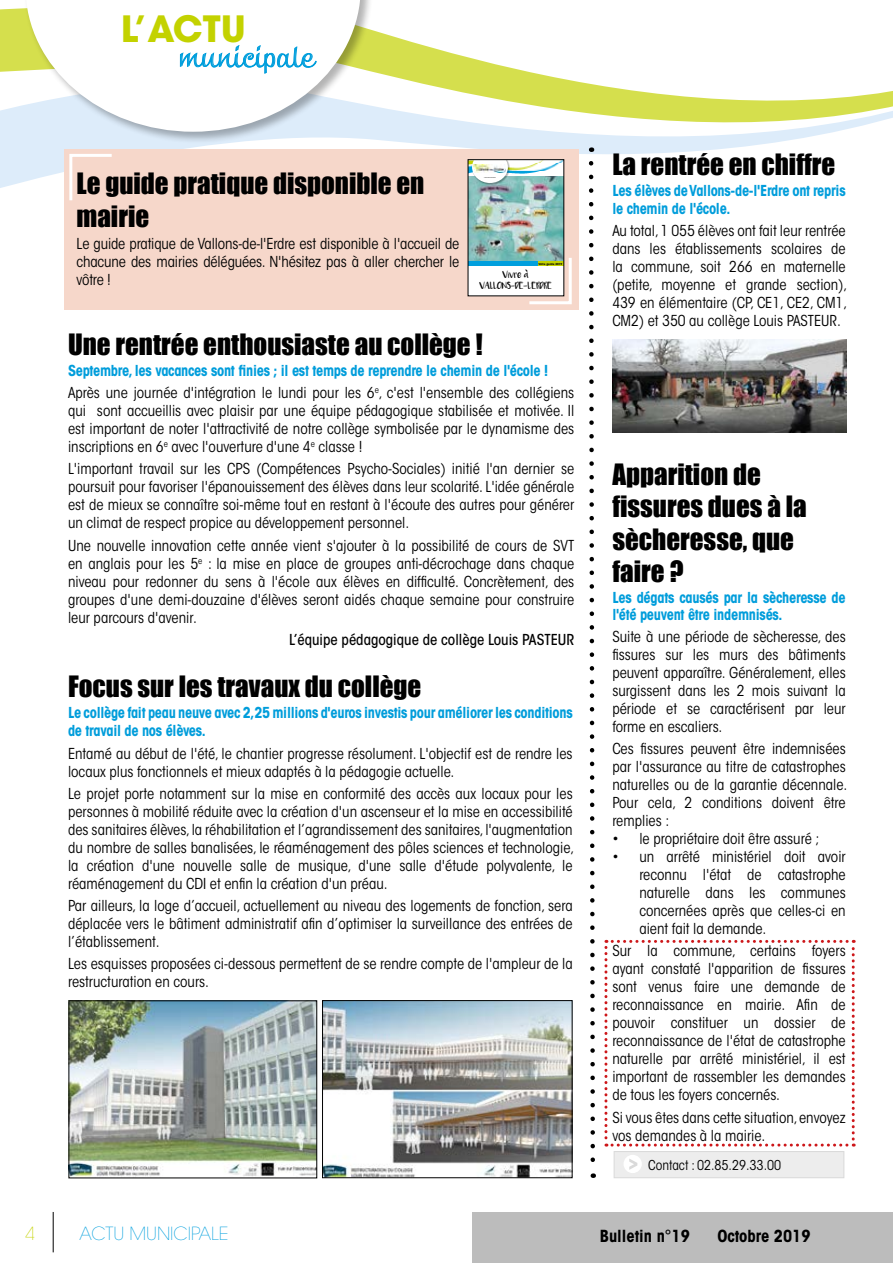
<style>
.page{position:relative;width:893px;height:1263px;background:#fff}
.page>*{position:absolute;margin:0;border:0;box-sizing:border-box;transform-origin:0 0}
.t1{font:700 36px "ITC Avant Garde Std";color:#c3d200}
.t2{font:27px/32.4px "Impact";color:#000}
.t3{font:27px "Clipper Script Personal Use";color:#009fdd;scale:1.25 1}
.t4{font:200 18px "ITC Avant Garde Std";color:#009fdd}
.t5{font:200 18px "ITC Avant Garde Std";color:#c3d200}
.t6{font:700 condensed 16.5px "ITC Avant Garde Std";color:#000}
.t7{font:condensed 15px/18px "ITC Avant Garde Std";color:#000;text-align:justify}
.t8{font:700 condensed 15px/18px "ITC Avant Garde Std";letter-spacing:-.02em;color:#009ddb;scale:.96 1}
.t9{font:500 condensed 15px "ITC Avant Garde Std";color:#000}
.t10{font:condensed 13.5px "ITC Avant Garde Std";color:#000}
.t11{font:5.55px/11.4px "Luna";color:#000;text-align:center}
.t12{font:700 2.7px "ITC Avant Garde Std";color:#000}
.s1{font-weight:700;color:#009ddb}
</style>
<div class="page">
<svg style="left:0;top:142px;width:777px;height:85px"></svg>
<svg style="left:0;top:8px;width:893px;height:134px"></svg>
<div style="left:24px;top:0;width:349px;height:144px;background:#000;opacity:.3"></div>
<svg style="left:26px;top:0;width:335px;height:132px"></svg>
<hr style="left:53px;top:1212px;width:1px;height:40px;background:#000">
<div style="left:472px;top:1212px;width:421px;height:51px;background:#bcbcbc"></div>
<svg style="left:587px;top:159px;width:10px;height:1019px"></svg>
<div style="left:64px;top:149px;width:514px;height:160px;background:#f6d7ca"></div>
<svg style="left:69px;top:154px;width:43px;height:47px"></svg>
<div style="left:468px;top:160px;width:96px;height:136px;background:#fff"></div>
<img style="left:470px;top:176px;width:92px;height:85px">
<div style="left:468px;top:261px;width:69px;height:5px;background:#009fdd"></div>
<svg style="left:525px;top:255px;width:47px;height:50px"></svg>
<img style="left:470px;top:162px;width:92px;height:12px">
<div style="left:472px;top:160px;width:37px;height:25px;background:#000;opacity:.3"></div>
<svg style="left:472px;top:162px;width:36px;height:21px"></svg>
<img style="left:474px;top:165px;width:31px;height:8px">
<img style="left:71px;top:1002px;width:244px;height:174px">
<div style="left:69px;top:1000px;width:248px;height:178px;border:1px solid #000"></div>
<img style="left:324px;top:1002px;width:246px;height:174px">
<div style="left:322px;top:1000px;width:250px;height:178px;border:1px solid #000"></div>
<div style="left:614px;top:1151px;width:230px;height:27px;background:#ededed"></div>
<div style="left:614px;top:1151px;width:230px;height:27px;border:1px solid #dadada"></div>
<div style="left:623px;top:1155px;width:19px;height:18px;background:#fff;border-radius:50%"></div>
<svg style="left:629px;top:1159px;width:8px;height:11px"></svg>
<svg style="left:604px;top:940px;width:251px;height:206px"></svg>
<img style="left:613px;top:340px;width:233px;height:93px">
<h1 class="t1" style="left:121px;top:5px;width:126px">L’ACTU</h1>
<h2 class="t3" style="left:180px;top:41px;width:110px">municipale</h2>
<h2 class="t2" style="left:77px;top:167px;width:349px">Le guide pratique disponible en mairie</h2>
<p class="t7" style="left:77px;top:235px;width:384px">Le guide pratique de Vallons-de-l'Erdre est disponible à l'accueil de chacune des mairies déléguées. N'hésitez pas à aller chercher le vôtre !</p>
<p class="t12" style="left:538px;top:262px;width:25px">Votre guide 2019</p>
<p class="t11" style="left:479px;top:270px;width:74px">Vivre a<br>VALLONS-DE-L’ERDRE</p>
<h2 class="t2" style="left:68px;top:328px;width:416px">Une rentrée enthousiaste au collège !</h2>
<p class="t7" style="left:68px;top:359px;width:508px;line-height:22.2px"><span class="s1">Septembre, les vacances sont finies ; il est temps de reprendre le chemin de l'école !<br></span>Après une journée d'intégration le lundi pour les 6<sup>e</sup>, c'est l'ensemble des collégiens</p>
<p class="t7" style="left:68px;top:402px;width:508px">qui sont accueillis avec plaisir par une équipe pédagogique stabilisée et motivée. Il est important de noter l'attractivité de notre collège symbolisée par le dynamisme des inscriptions en 6<sup>e</sup> avec l'ouverture d'une 4<sup>e</sup> classe !</p>
<p class="t7" style="left:68px;top:460px;width:508px">L'important travail sur les CPS (Compétences Psycho-Sociales) initié l'an dernier se poursuit pour favoriser l'épanouissement des élèves dans leur scolarité. L'idée générale est de mieux se connaître soi-même tout en restant à l'écoute des autres pour générer un climat de respect propice au développement personnel.</p>
<p class="t7" style="left:68px;top:536px;width:508px">Une nouvelle innovation cette année vient s'ajouter à la possibilité de cours de SVT en anglais pour les 5<sup>e</sup> : la mise en place de groupes anti-décrochage dans chaque niveau pour redonner du sens à l'école aux élèves en difficulté. Concrètement, des groupes d'une demi-douzaine d'élèves seront aidés chaque semaine pour construire leur parcours d'avenir.</p>
<p class="t9" style="left:289px;top:630px;width:287px">L’équipe pédagogique de collège Louis PASTEUR</p>
<h2 class="t2" style="left:68px;top:670px;width:355px">Focus sur les travaux du collège</h2>
<p class="t8" style="left:68px;top:704px;width:527px">Le collège fait peau neuve avec 2,25 millions d'euros investis pour améliorer les conditions de travail de nos élèves.</p>
<p class="t7" style="left:68px;top:744px;width:506px">Entamé au début de l'été, le chantier progresse résolument. L'objectif est de rendre les locaux plus fonctionnels et mieux adaptés à la pédagogie actuelle.</p>
<p class="t7" style="left:68px;top:784px;width:508px">Le projet porte notamment sur la mise en conformité des accès aux locaux pour les personnes à mobilité réduite avec la création d'un ascenseur et la mise en accessibilité des sanitaires élèves, la réhabilitation et l’agrandissement des sanitaires, l'augmentation du nombre de salles banalisées, le réaménagement des pôles sciences et technologie, la création d'une nouvelle salle de musique, d'une salle d'étude polyvalente, le réaménagement du CDI et enfin la création d'un préau.</p>
<p class="t7" style="left:68px;top:897px;width:506px">Par ailleurs, la loge d’accueil, actuellement au niveau des logements de fonction, sera déplacée vers le bâtiment administratif afin d’optimiser la surveillance des entrées de l’établissement.</p>
<p class="t7" style="left:68px;top:955px;width:506px">Les esquisses proposées ci-dessous permettent de se rendre compte de l'ampleur de la restructuration en cours.</p>
<p class="t5" style="left:26px;top:1223px;width:11px">4</p>
<p class="t4" style="left:80px;top:1223px;width:151px">ACTU MUNICIPALE</p>
<h2 class="t2" style="left:612px;top:147px;width:225px">La rentrée en chiffre</h2>
<p class="t8" style="left:612px;top:181px;width:245px">Les élèves de Vallons-de-l'Erdre ont repris le chemin de l'école.</p>
<p class="t7" style="left:612px;top:221px;width:236px">Au total, 1 055 élèves ont fait leur rentrée dans les établissements scolaires de la commune, soit 266 en maternelle (petite, moyenne et grande section), 439 en élémentaire (CP, CE1, CE2, CM1, CM2) et 350 au collège Louis PASTEUR.</p>
<h2 class="t2" style="left:612px;top:458px;width:196px">Apparition de fissures dues à la sècheresse, que faire ?</h2>
<p class="t8" style="left:612px;top:589px;width:245px;line-height:16.5px">Les dégats causés par la sècheresse de l'été peuvent être indemnisés.</p>
<p class="t7" style="left:612px;top:627px;width:235px">Suite à une période de sècheresse, des fissures sur les murs des bâtiments peuvent apparaître. Généralement, elles surgissent dans les 2 mois suivant la période et se caractérisent par leur forme en escaliers.</p>
<p class="t7" style="left:612px;top:740px;width:236px">Ces fissures peuvent être indemnisées par l'assurance au titre de catastrophes naturelles ou de la garantie décennale.<br>Pour cela, 2 conditions doivent être remplies :</p>
<p class="t7" style="left:612px;top:830px;width:209px">• le propriétaire doit être assuré ;</p>
<p class="t7" style="left:639px;top:848px;width:208px;text-indent:-27px">• un arrêté ministériel doit avoir reconnu l'état de catastrophe naturelle dans les communes concernées après que celles-ci en aient fait la demande.</p>
<p class="t7" style="left:612px;top:942px;width:235px">Sur la commune, certains foyers ayant constaté l'apparition de fissures sont venus faire une demande de reconnaissance en mairie. Afin de pouvoir constituer un dossier de reconnaissance de l'état de catastrophe naturelle par arrêté ministériel, il est important de rassembler les demandes de tous les foyers concernés.</p>
<p class="t7" style="left:612px;top:1108px;width:235px">Si vous êtes dans cette situation, envoyez vos demandes à la mairie.</p>
<p class="t10" style="left:648px;top:1156px;width:134px">Contact : 02.85.29.33.00</p>
<p class="t6" style="left:600px;top:1226px;width:92px">Bulletin n°19</p>
<p class="t6" style="left:717px;top:1226px;width:95px">Octobre 2019</p>
</div>
